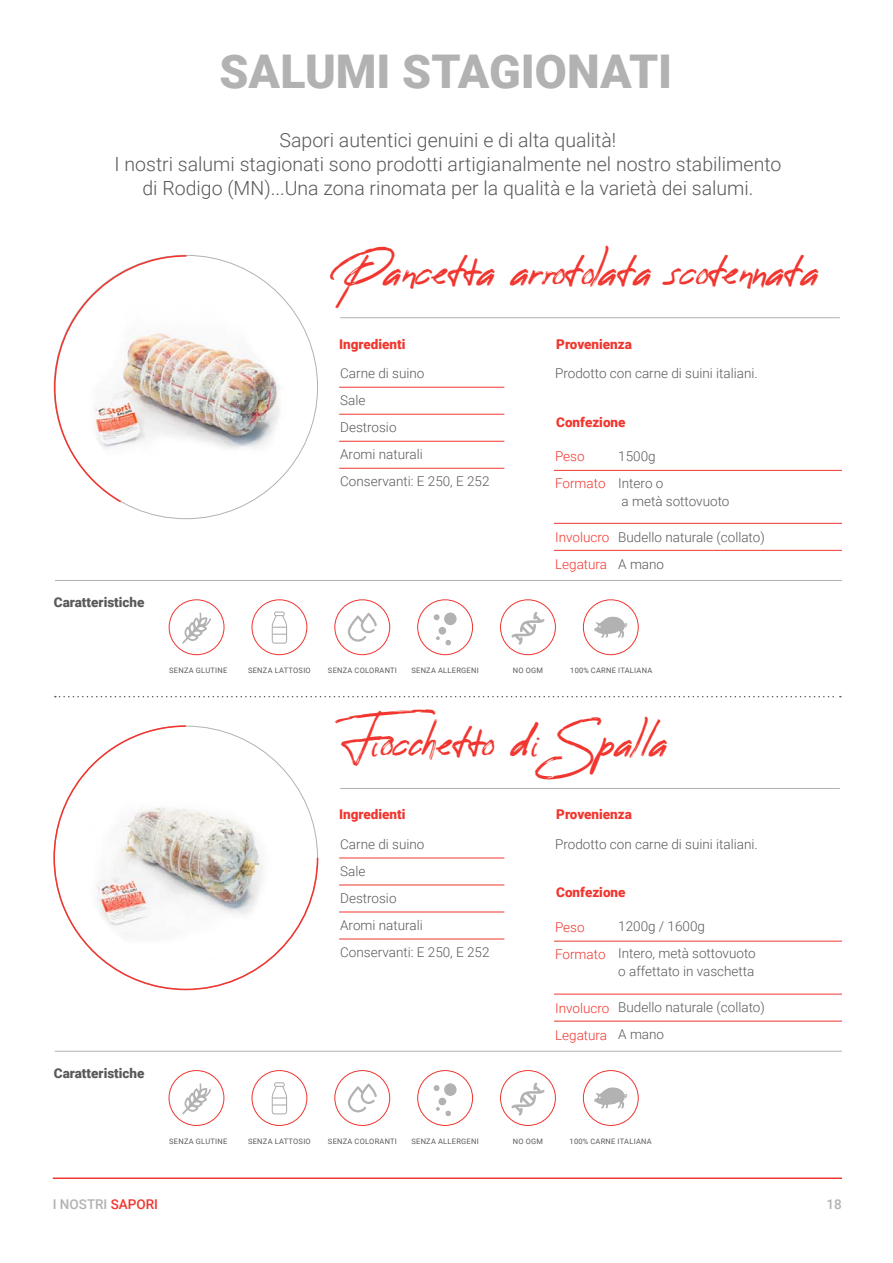
<style>
.page{position:relative;width:893px;height:1263px;background:#fff}
.page>*{position:absolute;margin:0;border:0;box-sizing:border-box;transform-origin:0 0}
.t1{font:900 46.5px "Roboto";color:#b3b2b2}
.t2{font:36px "Reey";color:#f0362f}
.t3{font:300 19.5px/24px "Roboto";color:#595959;text-align:center}
.t4{font:300 13.5px/27px "Roboto";color:#595959}
.t5{font:900 13.5px "Roboto";color:#f0362f}
.t6{font:300 13.5px/27px "Roboto";color:#f0362f}
.t7{font:900 13.5px "Roboto";color:#595959}
.t8{font:500 13.5px "Roboto";color:#b3b2b2}
.t9{font:7.5px "Roboto";letter-spacing:.035em;color:#595959}
.s1{color:#f0362f}
</style>
<div class="page">
<hr style="left:53px;top:1177px;width:789px;height:2px;background:#f0362f">
<svg style="left:53px;top:254px;width:135px;height:250px"></svg>
<img style="left:82px;top:282px;width:209px;height:209px;border-radius:104px">
<svg style="left:55px;top:696px;width:786px;height:1px"></svg>
<hr style="left:340px;top:317px;width:500px;height:1px;background:#b3b2b2">
<hr style="left:340px;top:788px;width:500px;height:1px;background:#b3b2b2">
<hr style="left:339px;top:387px;width:165px;height:1px;background:#f0362f">
<hr style="left:339px;top:858px;width:165px;height:1px;background:#f0362f">
<hr style="left:339px;top:414px;width:165px;height:1px;background:#f0362f">
<hr style="left:339px;top:885px;width:165px;height:1px;background:#f0362f">
<hr style="left:339px;top:441px;width:165px;height:1px;background:#f0362f">
<hr style="left:339px;top:912px;width:165px;height:1px;background:#f0362f">
<hr style="left:339px;top:468px;width:165px;height:1px;background:#f0362f">
<hr style="left:339px;top:939px;width:165px;height:1px;background:#f0362f">
<hr style="left:554px;top:470px;width:288px;height:1px;background:#f0362f">
<hr style="left:554px;top:941px;width:288px;height:1px;background:#f0362f">
<hr style="left:554px;top:523px;width:288px;height:1px;background:#f0362f">
<hr style="left:554px;top:994px;width:288px;height:1px;background:#f0362f">
<hr style="left:554px;top:550px;width:288px;height:1px;background:#f0362f">
<hr style="left:554px;top:1021px;width:288px;height:1px;background:#f0362f">
<hr style="left:55px;top:580px;width:787px;height:1px;background:#b3b2b2">
<hr style="left:55px;top:1051px;width:787px;height:1px;background:#b3b2b2">
<div style="left:169px;top:1070px;width:55px;height:56px;border:1px solid #ef352f;border-radius:50%"></div>
<div style="left:169px;top:600px;width:55px;height:55px;border:1px solid #ef352f;border-radius:50%"></div>
<div style="left:252px;top:600px;width:55px;height:55px;border:1px solid #ef352f;border-radius:50%"></div>
<div style="left:252px;top:1070px;width:55px;height:56px;border:1px solid #ef352f;border-radius:50%"></div>
<div style="left:335px;top:600px;width:55px;height:55px;border:1px solid #ef352f;border-radius:50%"></div>
<div style="left:335px;top:1070px;width:55px;height:56px;border:1px solid #ef352f;border-radius:50%"></div>
<div style="left:417px;top:600px;width:56px;height:55px;border:1px solid #ef352f;border-radius:50%"></div>
<div style="left:417px;top:1070px;width:56px;height:56px;border:1px solid #ef352f;border-radius:50%"></div>
<div style="left:500px;top:600px;width:56px;height:55px;border:1px solid #ef352f;border-radius:50%"></div>
<div style="left:500px;top:1070px;width:56px;height:56px;border:1px solid #ef352f;border-radius:50%"></div>
<div style="left:583px;top:600px;width:55px;height:55px;border:1px solid #ef352f;border-radius:50%"></div>
<div style="left:583px;top:1070px;width:55px;height:56px;border:1px solid #ef352f;border-radius:50%"></div>
<svg style="left:594px;top:616px;width:34px;height:22px"></svg>
<svg style="left:594px;top:1087px;width:34px;height:22px"></svg>
<svg style="left:511px;top:612px;width:34px;height:33px"></svg>
<svg style="left:511px;top:1082px;width:34px;height:33px"></svg>
<div style="left:444px;top:612px;width:13px;height:13px;background:#b3b2b2;border-radius:50%"></div>
<div style="left:438px;top:627px;width:8px;height:8px;background:#b3b2b2;border-radius:50%"></div>
<svg style="left:434px;top:614px;width:6px;height:6px"></svg>
<svg style="left:436px;top:636px;width:15px;height:9px"></svg>
<div style="left:444px;top:1083px;width:13px;height:13px;background:#b3b2b2;border-radius:50%"></div>
<div style="left:438px;top:1098px;width:8px;height:7px;background:#b3b2b2;border-radius:50%"></div>
<svg style="left:434px;top:1085px;width:6px;height:6px"></svg>
<svg style="left:436px;top:1107px;width:15px;height:9px"></svg>
<svg style="left:348px;top:613px;width:29px;height:29px"></svg>
<svg style="left:348px;top:1083px;width:29px;height:29px"></svg>
<svg style="left:272px;top:611px;width:15px;height:33px"></svg>
<svg style="left:272px;top:1082px;width:15px;height:32px"></svg>
<svg style="left:182px;top:612px;width:29px;height:32px"></svg>
<svg style="left:182px;top:1083px;width:29px;height:31px"></svg>
<svg style="left:53px;top:725px;width:266px;height:266px"></svg>
<img style="left:82px;top:753px;width:209px;height:209px;border-radius:104px">
<h1 class="t1" style="left:220px;top:39px;width:454px">SALUMI STAGIONATI</h1>
<h3 class="t3" style="left:115px;top:127px;width:668px">Sapori autentici genuini e di alta qualità!<br>I nostri salumi stagionati sono prodotti artigianalmente nel nostro stabilimento di Rodigo (MN)...Una zona rinomata per la qualità e la varietà dei salumi.</h3>
<h2 class="t2" style="left:340px;top:253px;width:480px">Pancetta arrotolata scotennata</h2>
<p class="t7" style="left:54px;top:593px;width:92px">Caratteristiche</p>
<p class="t7" style="left:54px;top:1064px;width:92px">Caratteristiche</p>
<p class="t5" style="left:339px;top:334px;width:68px">Ingredienti</p>
<p class="t4" style="left:340px;top:359px;width:151px">Carne di suino<br>Sale<br>Destrosio<br>Aromi naturali<br>Conservanti: E 250, E 252</p>
<p class="t5" style="left:556px;top:334px;width:77px">Provenienza</p>
<p class="t4" style="left:555px;top:359px;width:204px">Prodotto con carne di suini italiani.</p>
<p class="t5" style="left:556px;top:412px;width:71px">Confezione</p>
<p class="t6" style="left:555px;top:442px;width:52px">Peso<br>Formato</p>
<p class="t4" style="left:618px;top:442px;width:39px">1500g</p>
<p class="t4" style="left:618px;top:474px;width:113px;line-height:18px">Intero o<br>a metà sottovuoto</p>
<p class="t6" style="left:555px;top:523px;width:56px">Involucro<br>Legatura</p>
<p class="t4" style="left:618px;top:523px;width:148px">Budello naturale (collato)<br>A mano</p>
<p class="t9" style="left:169px;top:665px;width:60px">SENZA GLUTINE</p>
<p class="t9" style="left:248px;top:665px;width:64px">SENZA LATTOSIO</p>
<p class="t9" style="left:328px;top:665px;width:71px">SENZA COLORANTI</p>
<p class="t9" style="left:411px;top:665px;width:69px">SENZA ALLERGENI</p>
<p class="t9" style="left:513px;top:665px;width:32px">NO OGM</p>
<p class="t9" style="left:570px;top:665px;width:84px">100% CARNE ITALIANA</p>
<h2 class="t2" style="left:340px;top:724px;width:329px">Fiocchetto di Spalla</h2>
<p class="t5" style="left:339px;top:805px;width:68px">Ingredienti</p>
<p class="t4" style="left:340px;top:830px;width:151px">Carne di suino<br>Sale<br>Destrosio<br>Aromi naturali<br>Conservanti: E 250, E 252</p>
<p class="t5" style="left:556px;top:805px;width:77px">Provenienza</p>
<p class="t4" style="left:555px;top:830px;width:204px">Prodotto con carne di suini italiani.</p>
<p class="t5" style="left:556px;top:883px;width:71px">Confezione</p>
<p class="t6" style="left:555px;top:913px;width:52px">Peso<br>Formato</p>
<p class="t4" style="left:618px;top:912px;width:88px">1200g / 1600g</p>
<p class="t4" style="left:618px;top:944px;width:139px;line-height:18px">Intero, metà sottovuoto o affettato in vaschetta</p>
<p class="t6" style="left:555px;top:994px;width:56px">Involucro<br>Legatura</p>
<p class="t4" style="left:618px;top:993px;width:148px">Budello naturale (collato)<br>A mano</p>
<p class="t9" style="left:169px;top:1136px;width:60px">SENZA GLUTINE</p>
<p class="t9" style="left:248px;top:1136px;width:64px">SENZA LATTOSIO</p>
<p class="t9" style="left:328px;top:1136px;width:71px">SENZA COLORANTI</p>
<p class="t9" style="left:411px;top:1136px;width:69px">SENZA ALLERGENI</p>
<p class="t9" style="left:513px;top:1136px;width:32px">NO OGM</p>
<p class="t9" style="left:570px;top:1136px;width:84px">100% CARNE ITALIANA</p>
<p class="t8" style="left:53px;top:1194px;width:107px">I NOSTRI <span class="s1">SAPORI</span></p>
<p class="t8" style="left:827px;top:1194px;width:17px">18</p>
</div>
